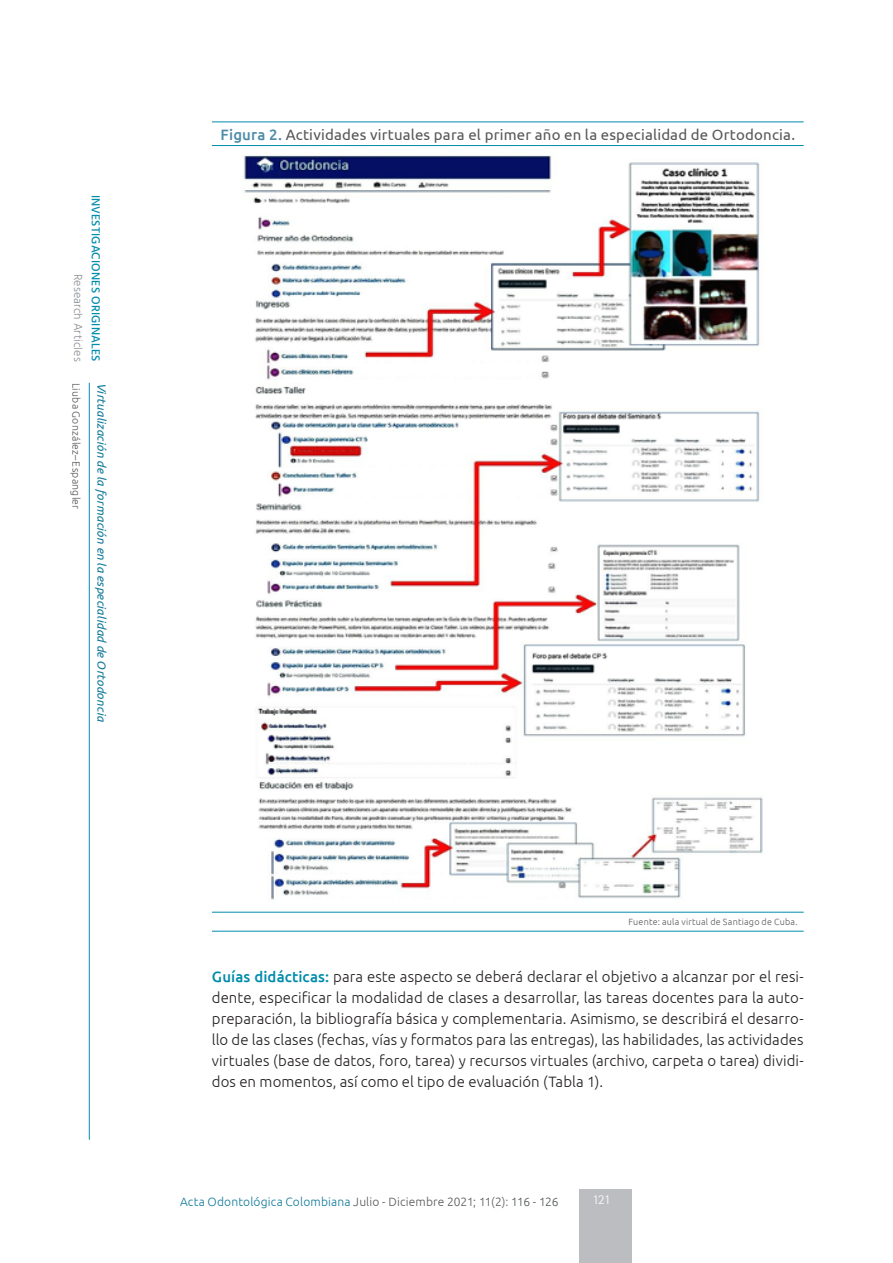
<style>
.page{position:relative;width:893px;height:1263px;background:#fff}
.page>*{position:absolute;margin:0;border:0;box-sizing:border-box;transform-origin:0 0}
.txt-base{font:300 15px/21px "Ubuntu";letter-spacing:.005em;color:#231f20;text-align:justify}
.tab-título{font:15px "Ubuntu";letter-spacing:.015em;color:#57585a}
.t1{font:300 13.5px "Rotis Semi Sans Std";color:#fff}
.t2{font:300 12px "Ubuntu";letter-spacing:.015em;color:#107999}
.t3{font:italic 12px "Ubuntu";letter-spacing:.005em;color:#107999}
.t4{font:500 12px "Hind";letter-spacing:.015em;color:#008cac}
.t5{font:300 12px "Hind";letter-spacing:.01em;color:#898e92}
.t6{font:300 10.5px "Ubuntu";letter-spacing:.02em;color:#57585a}
.tab-piedetabla{font:300 9px "Ubuntu";letter-spacing:.025em;color:#57585a}
.s1{font-weight:500;color:#4e8ca8}
.s2{font-weight:500;color:#008cac}
.s3{color:#57585a}
.s4{color:#6a6b6e}
.s5{color:#505457}
</style>
<div class="page">
<hr style="left:89px;top:383px;width:1px;height:757px;background:#008cac">
<div style="left:580px;top:1189px;width:52px;height:74px;background:#bcbdc0"></div>
<hr style="left:212px;top:122px;width:592px;height:1px;background:#008cac">
<hr style="left:212px;top:145px;width:592px;height:1px;background:#008cac">
<hr style="left:212px;top:912px;width:592px;height:1px;background:#008cac">
<hr style="left:212px;top:931px;width:592px;height:1px;background:#008cac">
<img style="left:244px;top:155px;width:519px;height:745px">
<p class="t5" style="left:86px;top:274px;width:89px;rotate:90deg">Research Articles</p>
<p class="t4" style="left:104px;top:195px;width:168px;rotate:90deg">INVESTIGACIONES ORIGINALES</p>
<p class="t6" style="left:83px;top:383px;width:128px;rotate:90deg">Liuba González–Espangler</p>
<p class="t3" style="left:109px;top:383px;width:341px;rotate:90deg">Virtualización de la formación en la especialidad de Ortodoncia</p>
<p class="tab-título" style="left:221px;top:125px;width:576px"><span class="s1">Figura 2.</span> Actividades virtuales para el primer año en la especialidad de Ortodoncia.</p>
<p class="tab-piedetabla" style="left:628px;top:916px;width:171px">Fuente: aula virtual de Santiago de Cuba.</p>
<p class="txt-base" style="left:212px;top:966px;width:593px"><span class="s2">Guías didácticas:</span> para este aspecto se deberá declarar el objetivo a alcanzar por el resi&shy;dente, especificar la modalidad de clases a desarrollar, las tareas docentes para la auto&shy;preparación, la bibliografía básica y complementaria. Asimismo, se describirá el desarro&shy;llo de las clases (fechas, vías y formatos para las entregas), las habilidades, las actividades virtuales (base de datos, foro, tarea) y recursos virtuales (archivo, carpeta o tarea) dividi&shy;dos en momentos, así como el tipo de evaluación (Tabla 1).</p>
<p class="t2" style="left:180px;top:1194px;width:380px">Acta Odontológica Colombiana <span class="s3">Julio - Diciembre 2021; 11(2)</span><span class="s4">:</span> <span class="s5">116 - 126</span></p>
<p class="t1" style="left:592px;top:1192px;width:20px">121</p>
</div>
